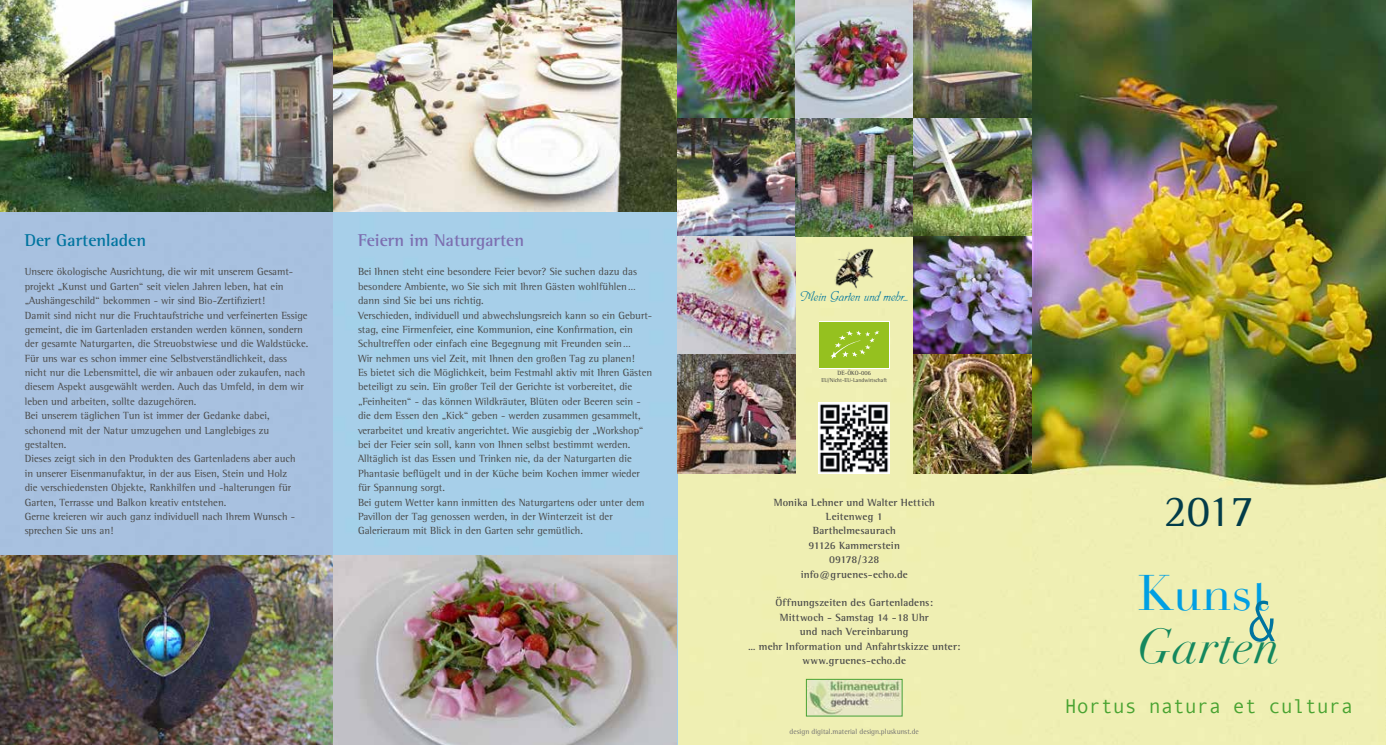
<style>
.page{position:relative;width:1386px;height:745px;background:#fff}
.page>*{position:absolute;margin:0;border:0;box-sizing:border-box;transform-origin:0 0}
.t1{font:italic 48.75px/53.2px "Didot";color:#14885e}
.t2{font:45px "Rotis Semi Serif";color:#023c49}
.t3{font:20px "Andale Mono";color:#49a331}
.t4{font:700 17.5px "Rotis Semi Serif";color:#7c6eb0}
.t5{font:700 17.5px "Rotis Semi Serif";color:#00749f}
.t6{font:15px "Phyllis D";letter-spacing:.005em;color:#00749f}
.t7{font:10.62px/14.4px "Rotis Semi Serif";color:#4a4a49}
.t8{font:700 10.62px/14.4px "Rotis Semi Serif";letter-spacing:.01em;color:#4a4a49;text-align:center}
.t9{font:7.5px "Rotis Semi Serif";color:#706f6f}
.t10{font:6.25px "Rotis Semi Serif";color:#3c3c3b}
.t11{font:5.62px "Rotis Semi Serif";color:#3c3c3b}
.s1{font-style:normal;color:#009fe3}
</style>
<div class="page">
<img style="left:0;top:0;width:1385px;height:744px">
<img style="left:0;top:0;width:677px;height:211px">
<img style="left:0;top:555px;width:676px;height:189px">
<img style="left:834px;top:249px;width:40px;height:39px">
<svg style="left:818px;top:321px;width:71px;height:47px"></svg>
<div style="left:819px;top:322px;width:70px;height:45px;background:#95c11f"></div>
<svg style="left:830px;top:330px;width:49px;height:29px"></svg>
<img style="left:818px;top:402px;width:71px;height:71px">
<img style="left:808px;top:680px;width:92px;height:33px">
<div style="left:806px;top:678px;width:96px;height:37px;border:1px solid #49a331"></div>
<img style="left:677px;top:0;width:118px;height:236px">
<img style="left:677px;top:236px;width:118px;height:118px">
<img style="left:677px;top:354px;width:118px;height:119px">
<img style="left:795px;top:0;width:118px;height:236px">
<img style="left:913px;top:0;width:118px;height:236px">
<img style="left:913px;top:236px;width:118px;height:118px">
<img style="left:913px;top:354px;width:118px;height:119px">
<h3 class="t5" style="left:25px;top:229px;width:123px">Der Gartenladen</h3>
<p class="t7" style="left:25px;top:264px;width:285px">Unsere ökologische Ausrichtung, die wir mit unserem Gesamt&shy;projekt „Kunst und Garten“ seit vielen Jahren leben, hat ein „Aushängeschild“ bekommen - wir sind Bio-Zertifiziert!<br>Damit sind nicht nur die Fruchtaufstriche und verfeinerten Essige gemeint, die im Gartenladen erstanden werden können, sondern der gesamte Naturgarten, die Streuobstwiese und die Waldstücke.<br>Für uns war es schon immer eine Selbstverständlichkeit, dass nicht nur die Lebensmittel, die wir anbauen oder zukaufen, nach diesem Aspekt ausgewählt werden. Auch das Umfeld, in dem wir leben und arbeiten, sollte dazugehören.<br>Bei unserem täglichen Tun ist immer der Gedanke dabei, schonend mit der Natur umzugehen und Langlebiges zu gestalten.<br>Dieses zeigt sich in den Produkten des Gartenladens aber auch<br>in unserer Eisenmanufaktur, in der aus Eisen, Stein und Holz<br>die verschiedensten Objekte, Rankhilfen und -halterungen für Garten, Terrasse und Balkon kreativ entstehen.<br>Gerne kreieren wir auch ganz individuell nach Ihrem Wunsch - sprechen Sie uns an!</p>
<h3 class="t4" style="left:358px;top:229px;width:168px">Feiern im Naturgarten</h3>
<p class="t7" style="left:358px;top:264px;width:296px">Bei Ihnen steht eine besondere Feier bevor? Sie suchen dazu das besondere Ambiente, wo Sie sich mit Ihren Gästen wohlfühlen… dann sind Sie bei uns richtig.<br>Verschieden, individuell und abwechslungsreich kann so ein Geburt&shy;stag, eine Firmenfeier, eine Kommunion, eine Konfirmation, ein Schultreffen oder einfach eine Begegnung mit Freunden sein…<br>Wir nehmen uns viel Zeit, mit Ihnen den großen Tag zu planen!<br>Es bietet sich die Möglichkeit, beim Festmahl aktiv mit Ihren Gästen beteiligt zu sein. Ein großer Teil der Gerichte ist vorbereitet, die „Feinheiten“ - das können Wildkräuter, Blüten oder Beeren sein - die dem Essen den „Kick“ geben - werden zusammen gesammelt, verarbeitet und kreativ angerichtet. Wie ausgiebig der „Workshop“ bei der Feier sein soll, kann von Ihnen selbst bestimmt werden.<br>Alltäglich ist das Essen und Trinken nie, da der Naturgarten die Phantasie beflügelt und in der Küche beim Kochen immer wieder für Spannung sorgt.<br>Bei gutem Wetter kann inmitten des Naturgartens oder unter dem Pavillon der Tag genossen werden, in der Winterzeit ist der Galerieraum mit Blick in den Garten sehr gemütlich.</p>
<h3 class="t6" style="left:800px;top:288px;width:110px">Mein Garten und mehr...</h3>
<p class="t10" style="left:837px;top:369px;width:35px">DE-ÖKO-006</p>
<p class="t11" style="left:821px;top:376px;width:67px">EU/Nicht-EU-Landwirtschaft</p>
<p class="t8" style="left:773px;top:494px;width:163px">Monika Lehner und Walter Hettich<br>Leitenweg 1<br>Barthelmesaurach<br>91126 Kammerstein<br>09178/328<br>info@gruenes-echo.de</p>
<p class="t8" style="left:748px;top:595px;width:214px">Öffnungszeiten des Gartenladens:<br>Mittwoch - Samstag 14 -18 Uhr<br>und nach Vereinbarung<br>… mehr Information und Anfahrtskizze unter: www.gruenes-echo.de</p>
<p class="t9" style="left:789px;top:726px;width:131px">design digital.material design.pluskunst.de</p>
<h2 class="t2" style="left:1163px;top:484px;width:92px">2017</h2>
<h1 class="t1" style="left:1137px;top:566px;width:144px"><span class="s1">Kunst<br></span>Garten<sup>&amp;</sup></h1>
<h3 class="t3" style="left:1064px;top:692px;width:290px">Hortus natura et cultura</h3>
</div>
